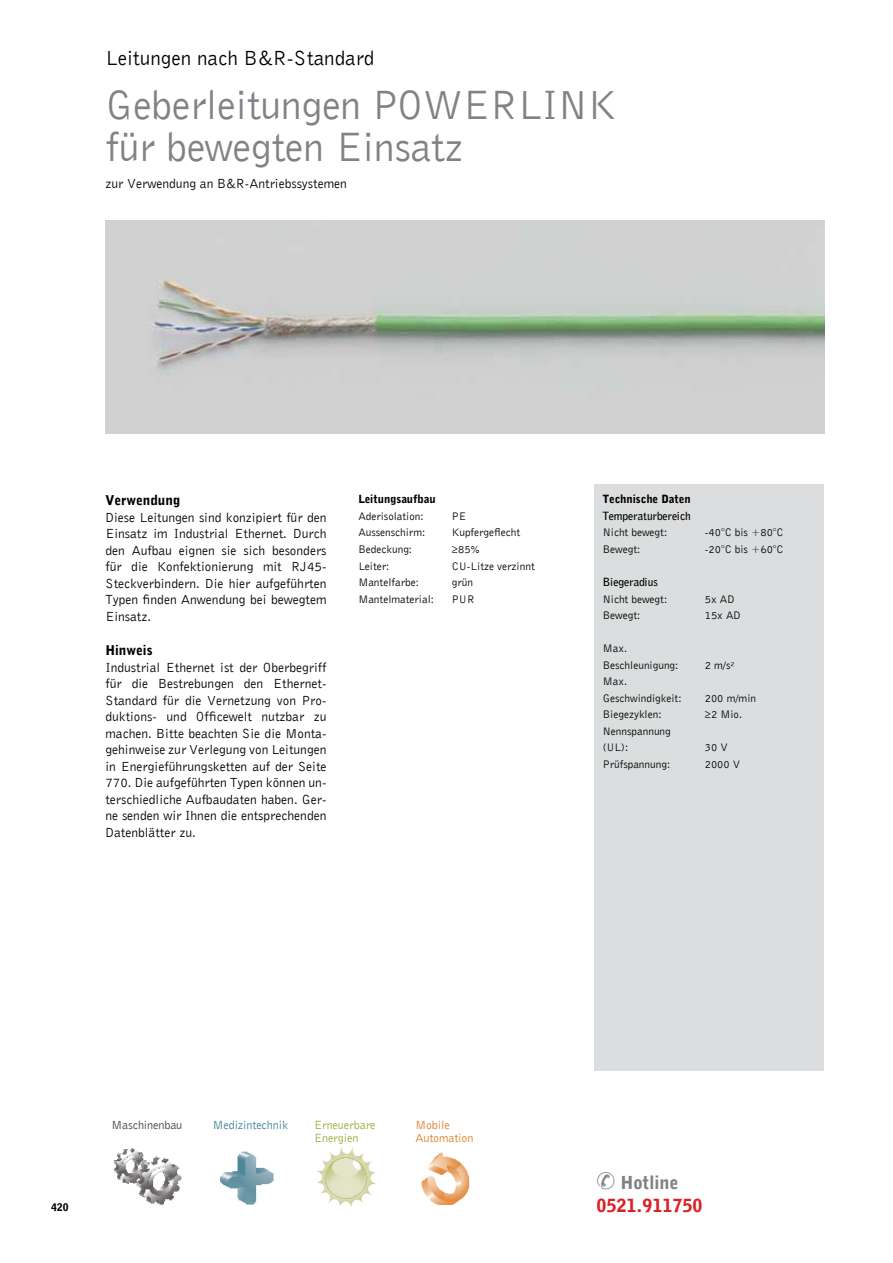
<style>
.page{position:relative;width:893px;height:1263px;background:#fff}
.page>*{position:absolute;margin:0;border:0;box-sizing:border-box;transform-origin:0 0}
.t1{font:42px/42px "Bell Gothic BT Roman";letter-spacing:-.01em;color:#808285}
.t2{font:21px "Bell Gothic BT Roman";color:#000}
.t3{font:18px/22.5px "Bell Gothic BT Black";color:#da2128}
.t4{font:13.5px/16.5px "Bell Gothic BT Roman";color:#000;text-align:justify}
.t5{font:13.5px "Bell Gothic BT Black";color:#000}
.t6{font:12.15px/12.9px "Bell Gothic BT Roman";letter-spacing:-.01em;color:#9cab3b}
.t7{font:12.15px/12.9px "Bell Gothic BT Roman";letter-spacing:-.01em;color:#e07e2a}
.t8{font:12.15px "Bell Gothic BT Roman";letter-spacing:-.01em;color:#3c8293}
.t9{font:12.15px "Bell Gothic BT Roman";letter-spacing:-.01em;color:#414345}
.t10{font:11.25px/16.5px "Bell Gothic BT Roman";color:#000}
.t11{font:11.25px "Bell Gothic BT Black";color:#000}
.t12{font:11.25px "Bell Gothic BT Bold";color:#000}
.t13{font:10.5px "Bell Gothic BT Black";color:#000}
.s1{color:#808285}
</style>
<div class="page">
<img style="left:113px;top:1148px;width:69px;height:57px">
<img style="left:220px;top:1151px;width:54px;height:54px">
<img style="left:317px;top:1147px;width:59px;height:60px">
<img style="left:421px;top:1152px;width:49px;height:53px">
<img style="left:105px;top:221px;width:719px;height:212px">
<div style="left:594px;top:484px;width:230px;height:587px;background:#dcddde"></div>
<h2 class="t2" style="left:105px;top:45px;width:271px">Leitungen nach B&amp;R-Standard</h2>
<h1 class="t1" style="left:105px;top:83px;width:512px">Geberleitungen POWERLINK für bewegten Einsatz</h1>
<p class="t4" style="left:105px;top:175px;width:243px">zur Verwendung an B&amp;R-Antriebssystemen</p>
<p class="t5" style="left:105px;top:492px;width:77px">Verwendung</p>
<p class="t4" style="left:105px;top:509px;width:223px">Diese Leitungen sind konzipiert für den Einsatz im Industrial Ethernet. Durch den Aufbau eignen sie sich besonders für die Konfektionierung mit RJ45- Steckverbindern. Die hier aufgeführten Typen finden Anwendung bei bewegtem Einsatz.</p>
<p class="t5" style="left:105px;top:642px;width:49px">Hinweis</p>
<p class="t4" style="left:105px;top:658px;width:223px">Industrial Ethernet ist der Oberbegriff für die Bestrebungen den Ethernet-Standard für die Vernetzung von Pro&shy;duktions- und Officewelt nutzbar zu machen. Bitte beachten Sie die Monta&shy;gehinweise zur Verlegung von Leitungen in Energieführungsketten auf der Seite 770. Die aufgeführten Typen können un&shy;terschiedliche Aufbaudaten haben. Ger&shy;ne senden wir Ihnen die entsprechenden Datenblätter zu.</p>
<p class="t11" style="left:358px;top:492px;width:79px">Leitungsaufbau</p>
<p class="t10" style="left:358px;top:508px;width:67px">Aderisolation:</p>
<p class="t10" style="left:452px;top:508px;width:16px">PE</p>
<p class="t10" style="left:358px;top:524px;width:68px">Aussenschirm:</p>
<p class="t10" style="left:452px;top:524px;width:70px">Kupfergeflecht</p>
<p class="t10" style="left:358px;top:541px;width:55px">Bedeckung:</p>
<p class="t10" style="left:452px;top:541px;width:30px">≥85%</p>
<p class="t10" style="left:358px;top:557px;width:33px">Leiter:</p>
<p class="t10" style="left:452px;top:557px;width:84px">CU-Litze verzinnt</p>
<p class="t10" style="left:358px;top:574px;width:62px">Mantelfarbe:</p>
<p class="t10" style="left:452px;top:574px;width:23px">grün</p>
<p class="t10" style="left:358px;top:590px;width:77px">Mantelmaterial:</p>
<p class="t10" style="left:452px;top:590px;width:24px">PUR</p>
<p class="t11" style="left:603px;top:492px;width:89px">Technische Daten</p>
<p class="t12" style="left:603px;top:508px;width:89px">Temperaturbereich</p>
<p class="t10" style="left:603px;top:524px;width:66px">Nicht bewegt:</p>
<p class="t10" style="left:705px;top:524px;width:80px">-40°C bis +80°C</p>
<p class="t10" style="left:603px;top:541px;width:39px">Bewegt:</p>
<p class="t10" style="left:705px;top:541px;width:80px">-20°C bis +60°C</p>
<p class="t12" style="left:603px;top:574px;width:57px">Biegeradius</p>
<p class="t10" style="left:603px;top:590px;width:66px">Nicht bewegt:</p>
<p class="t10" style="left:705px;top:590px;width:31px">5x AD</p>
<p class="t10" style="left:603px;top:607px;width:39px">Bewegt:</p>
<p class="t10" style="left:705px;top:607px;width:38px">15x AD</p>
<p class="t10" style="left:603px;top:640px;width:77px">Max.<br>Beschleunigung:</p>
<p class="t10" style="left:705px;top:656px;width:31px">2 m/s²</p>
<p class="t10" style="left:603px;top:673px;width:80px">Max.<br>Geschwindigkeit:</p>
<p class="t10" style="left:705px;top:689px;width:53px">200 m/min</p>
<p class="t10" style="left:603px;top:706px;width:60px">Biegezyklen:</p>
<p class="t10" style="left:705px;top:706px;width:39px">≥2 Mio.</p>
<p class="t10" style="left:603px;top:722px;width:70px">Nennspannung (UL):</p>
<p class="t10" style="left:705px;top:739px;width:25px">30 V</p>
<p class="t10" style="left:603px;top:755px;width:69px">Prüfspannung:</p>
<p class="t10" style="left:705px;top:755px;width:37px">2000 V</p>
<p class="t13" style="left:51px;top:1201px;width:19px">420</p>
<p class="t9" style="left:111px;top:1117px;width:72px">Maschinenbau</p>
<p class="t8" style="left:213px;top:1117px;width:77px">Medizintechnik</p>
<p class="t6" style="left:314px;top:1118px;width:63px">Erneuerbare<br>Energien</p>
<p class="t7" style="left:415px;top:1118px;width:59px">Mobile<br>Automation</p>
<h3 class="t3" style="left:596px;top:1171px;width:108px"><span class="s1">✆ Hotline<br></span>0521.911750</h3>
</div>
